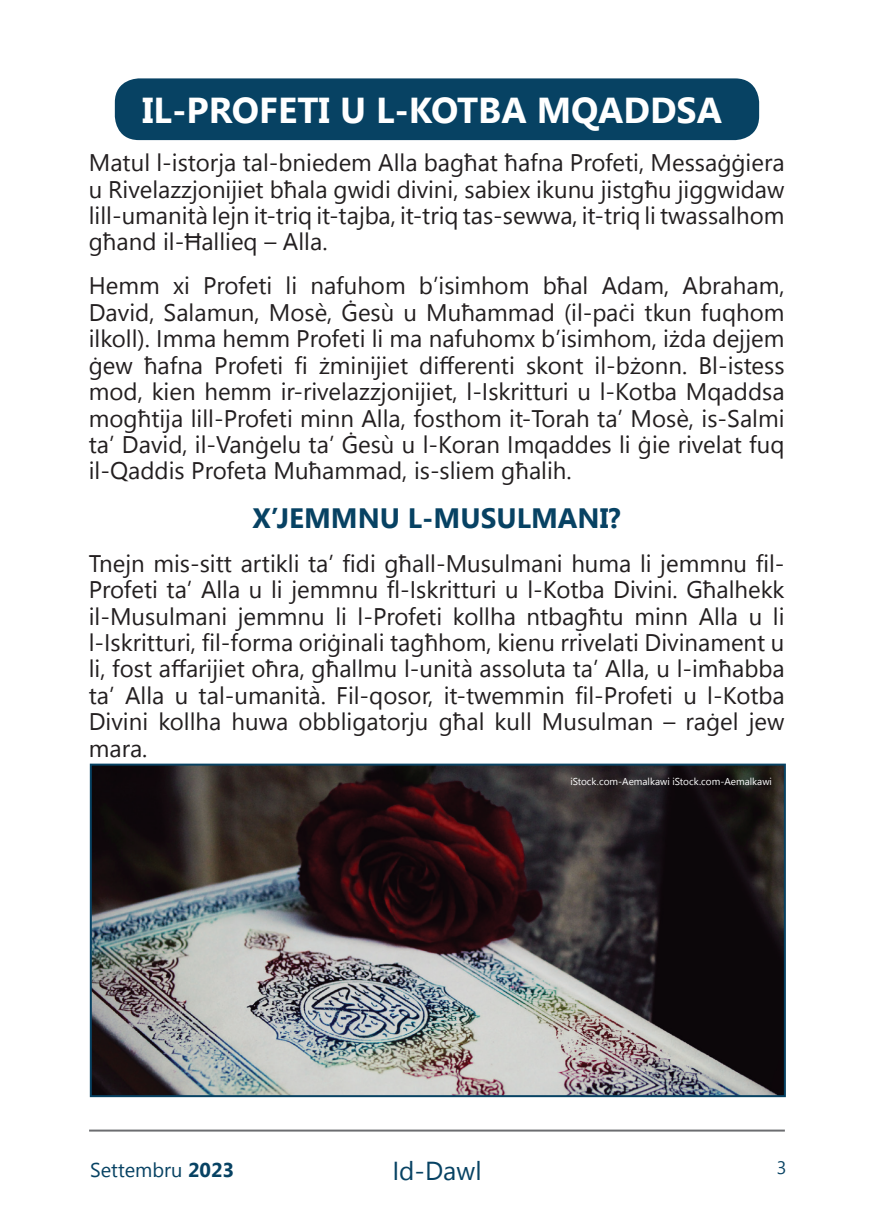
<style>
.page{position:relative;width:874px;height:1225px;background:#fff}
.page>*{position:absolute;margin:0;border:0;box-sizing:border-box;transform-origin:0 0}
.t1{font:700 36px "Segoe UI";color:#fff}
.t2{font:700 28px "Segoe UI";color:#074263}
.t3{font:26px "Segoe UI";color:#074263}
.t4{font:24px/26.4px "Segoe UI";color:#231f20;text-align:justify}
.t5{font:20px "Segoe UI";color:#074263}
.t6{font:18px "Segoe UI";color:#074263}
.t7{font:10px "Segoe UI";color:#fff}
.s1{font-weight:700}
</style>
<div class="page">
<div style="left:115px;top:78px;width:643px;height:62px;background:#074263;border-radius:24px"></div>
<hr style="left:89px;top:1129px;width:695px;height:2px;background:#6c6d70">
<img style="left:93px;top:766px;width:689px;height:328px">
<div style="left:90px;top:763px;width:695px;height:334px;border:2px solid #074263"></div>
<h1 class="t1" style="left:142px;top:85px;width:581px">IL-PROFETI U L-KOTBA MQADDSA</h1>
<p class="t4" style="left:89px;top:149px;width:697px">Matul l-istorja tal-bniedem Alla bagħat ħafna Profeti, Messaġġiera u Rivelazzjonijiet bħala gwidi divini, sabiex ikunu jistgħu jiggwidaw lill-umanità lejn it-triq it-tajba, it-triq tas-sewwa, it-triq li twassalhom għand il-Ħallieq – Alla.</p>
<p class="t4" style="left:89px;top:272px;width:697px">Hemm xi Profeti li nafuhom b’isimhom bħal Adam, Abraham, David, Salamun, Mosè, Ġesù u Muħammad (il-paċi tkun fuqhom ilkoll). Imma hemm Profeti li ma nafuhomx b’isimhom, iżda dejjem ġew ħafna Profeti fi żminijiet differenti skont il-bżonn. Bl-istess mod, kien hemm ir-rivelazzjonijiet, l-Iskritturi u l-Kotba Mqaddsa mogħtija lill-Profeti minn Alla, fosthom it-Torah ta’ Mosè, is-Salmi ta’ David, il-Vanġelu ta’ Ġesù u l-Koran Imqaddes li ġie rivelat fuq il-Qaddis Profeta Muħammad, is-sliem għalih.</p>
<p class="t2" style="left:252px;top:498px;width:369px">X’JEMMNU L-MUSULMANI?</p>
<p class="t4" style="left:89px;top:549px;width:697px">Tnejn mis-sitt artikli ta’ fidi għall-Musulmani huma li jemmnu fil-Profeti ta’ Alla u li jemmnu fl-Iskritturi u l-Kotba Divini. Għalhekk il-Musulmani jemmnu li l-Profeti kollha ntbagħtu minn Alla u li l-Iskritturi, fil-forma oriġinali tagħhom, kienu rrivelati Divinament u li, fost affarijiet oħra, għallmu l-unità assoluta ta’ Alla, u l-imħabba ta’ Alla u tal-umanità. Fil-qosor, it-twemmin fil-Profeti u l-Kotba Divini kollha huwa obbligatorju għal kull Musulman – raġel jew mara.</p>
<p class="t7" style="left:570px;top:773px;width:203px">iStock.com-Aemalkawi iStock.com-Aemalkawi</p>
<p class="t5" style="left:90px;top:1154px;width:145px">Settembru <span class="s1">2023</span></p>
<p class="t3" style="left:392px;top:1149px;width:91px">Id-Dawl</p>
<p class="t6" style="left:776px;top:1152px;width:11px">3</p>
</div>
